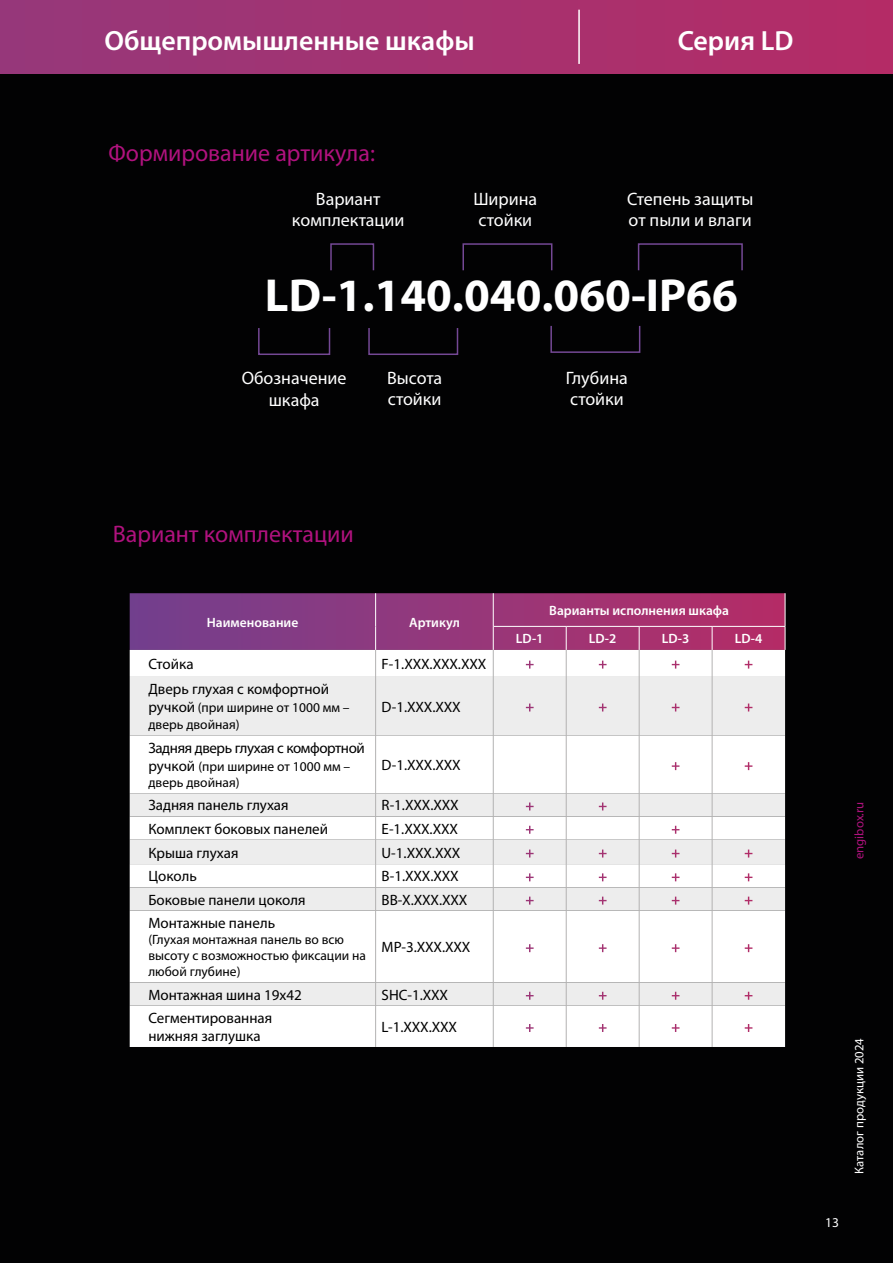
<style>
.page{position:relative;width:893px;height:1263px;background:#020203}
.page>*{position:absolute;margin:0;border:0;box-sizing:border-box;transform-origin:0 0}
.t1{font:700 46.5px "Myriad Pro";color:#fff}
.t2{font:600 27.9px "Myriad Pro";color:#fff}
.t3{font:24px "Myriad Pro";color:#b0127e}
.t4{font:18px/21.6px "Myriad Pro";color:#fff}
.t5{font:15px/18px "Myriad Pro";color:#000}
.t6{font:700 15px "Myriad Pro";color:#fff}
.t7{font:15px "Myriad Pro";letter-spacing:-.025em;color:#000}
.t8{font:13.5px/16.2px "Myriad Pro";color:#000}
.t9{font:600 13.5px "Myriad Pro";color:#fff}
.t10{font:13.5px "Myriad Pro";color:#fff}
.t11{font:12.75px "Myriad Pro";color:#fff}
.t12{font:12.75px "Myriad Pro";color:#b0127e}
.s1{font-size:15px}
</style>
<div class="page">
<div style="left:0;top:0;width:893px;height:73px;background:linear-gradient(to right,#96387a,#b42c66)"></div>
<hr style="left:578px;top:10px;width:2px;height:54px;background:#fff">
<div style="left:638px;top:243px;width:105px;height:28px;border:2px solid #744895"></div>
<div style="left:368px;top:327px;width:90px;height:28px;border:2px solid #744895"></div>
<div style="left:462px;top:243px;width:90px;height:28px;border:2px solid #744895"></div>
<div style="left:550px;top:325px;width:90px;height:28px;border:2px solid #744895"></div>
<div style="left:330px;top:243px;width:44px;height:28px;border:2px solid #744895"></div>
<div style="left:258px;top:327px;width:72px;height:28px;border:2px solid #744895"></div>
<div style="left:130px;top:1006px;width:655px;height:41px;background:#fff"></div>
<svg style="left:130px;top:676px;width:655px;height:330px;fill:#fff"></svg>
<hr style="left:375px;top:676px;width:1px;height:60px;background:#b3b2b2">
<hr style="left:493px;top:676px;width:1px;height:60px;background:#b3b2b2">
<hr style="left:566px;top:676px;width:1px;height:60px;background:#b3b2b2">
<hr style="left:639px;top:676px;width:1px;height:60px;background:#b3b2b2">
<hr style="left:712px;top:676px;width:1px;height:60px;background:#b3b2b2">
<hr style="left:375px;top:736px;width:1px;height:57px;background:#b3b2b2">
<hr style="left:493px;top:736px;width:1px;height:57px;background:#b3b2b2">
<hr style="left:566px;top:736px;width:1px;height:57px;background:#b3b2b2">
<hr style="left:639px;top:736px;width:1px;height:57px;background:#b3b2b2">
<hr style="left:712px;top:736px;width:1px;height:57px;background:#b3b2b2">
<svg style="left:375px;top:793px;width:1px;height:118px"></svg>
<svg style="left:493px;top:793px;width:1px;height:118px"></svg>
<svg style="left:566px;top:793px;width:1px;height:118px"></svg>
<svg style="left:639px;top:793px;width:1px;height:118px"></svg>
<svg style="left:712px;top:793px;width:1px;height:118px"></svg>
<hr style="left:375px;top:911px;width:1px;height:71px;background:#b3b2b2">
<hr style="left:493px;top:911px;width:1px;height:71px;background:#b3b2b2">
<hr style="left:566px;top:911px;width:1px;height:71px;background:#b3b2b2">
<hr style="left:639px;top:911px;width:1px;height:71px;background:#b3b2b2">
<hr style="left:712px;top:911px;width:1px;height:71px;background:#b3b2b2">
<svg style="left:375px;top:982px;width:1px;height:24px"></svg>
<svg style="left:493px;top:982px;width:1px;height:24px"></svg>
<svg style="left:566px;top:982px;width:1px;height:24px"></svg>
<svg style="left:639px;top:982px;width:1px;height:24px"></svg>
<svg style="left:712px;top:982px;width:1px;height:24px"></svg>
<hr style="left:375px;top:1006px;width:1px;height:41px;background:#b3b2b2">
<hr style="left:493px;top:1006px;width:1px;height:41px;background:#b3b2b2">
<hr style="left:566px;top:1006px;width:1px;height:41px;background:#b3b2b2">
<hr style="left:639px;top:1006px;width:1px;height:41px;background:#b3b2b2">
<hr style="left:712px;top:1006px;width:1px;height:41px;background:#b3b2b2">
<svg style="left:130px;top:593px;width:656px;height:83px"></svg>
<h2 class="t2" style="left:104px;top:23px;width:372px">Общепромышленные шкафы</h2>
<h2 class="t2" style="left:678px;top:23px;width:117px">Серия LD</h2>
<h3 class="t3" style="left:108px;top:138px;width:268px">Формирование артикула:</h3>
<p class="t4" style="left:292px;top:188px;width:114px;text-align:center">Вариант комплектации</p>
<p class="t4" style="left:473px;top:188px;width:65px">Ширина стойки</p>
<p class="t4" style="left:627px;top:188px;width:128px">Степень защиты от пыли и влаги</p>
<h1 class="t1" style="left:265px;top:265px;width:474px">LD-1.140.040.060-IP66</h1>
<p class="t4" style="left:242px;top:367px;width:106px;text-align:center">Обозначение шкафа</p>
<p class="t4" style="left:387px;top:367px;width:57px">Высота стойки</p>
<p class="t4" style="left:566px;top:367px;width:63px">Глубина стойки</p>
<h3 class="t3" style="left:113px;top:519px;width:243px">Вариант комплектации</h3>
<p class="t9" style="left:207px;top:613px;width:93px">Наименование</p>
<p class="t9" style="left:409px;top:613px;width:52px">Артикул</p>
<p class="t9" style="left:549px;top:602px;width:181px">Варианты исполнения шкафа</p>
<p class="t9" style="left:516px;top:630px;width:29px">LD-1</p>
<p class="t9" style="left:589px;top:630px;width:29px">LD-2</p>
<p class="t9" style="left:662px;top:630px;width:29px">LD-3</p>
<p class="t9" style="left:735px;top:630px;width:29px">LD-4</p>
<p class="t5" style="left:148px;top:654px;width:47px">Стойка</p>
<p class="t5" style="left:382px;top:654px;width:106px">F-1.XXX.XXX.XXX</p>
<p class="t6" style="left:525px;top:654px;width:10px">+</p>
<p class="t6" style="left:598px;top:654px;width:10px">+</p>
<p class="t6" style="left:671px;top:654px;width:10px">+</p>
<p class="t6" style="left:744px;top:654px;width:10px">+</p>
<p class="t5" style="left:148px;top:680px;width:182px">Дверь глухая с комфортной</p>
<p class="t8" style="left:148px;top:699px;width:203px"><span class="s1">ручкой</span> (при ширине от 1000 мм – дверь двойная)</p>
<p class="t5" style="left:382px;top:697px;width:81px">D-1.XXX.XXX</p>
<p class="t6" style="left:525px;top:697px;width:10px">+</p>
<p class="t6" style="left:598px;top:697px;width:10px">+</p>
<p class="t6" style="left:671px;top:697px;width:10px">+</p>
<p class="t6" style="left:744px;top:697px;width:10px">+</p>
<p class="t7" style="left:148px;top:739px;width:218px">Задняя дверь глухая с комфортной</p>
<p class="t8" style="left:148px;top:758px;width:203px"><span class="s1">ручкой</span> (при ширине от 1000 мм – дверь двойная)</p>
<p class="t5" style="left:382px;top:756px;width:81px">D-1.XXX.XXX</p>
<p class="t6" style="left:671px;top:755px;width:10px">+</p>
<p class="t6" style="left:744px;top:755px;width:10px">+</p>
<p class="t5" style="left:148px;top:796px;width:142px">Задняя панель глухая</p>
<p class="t5" style="left:382px;top:796px;width:79px">R-1.XXX.XXX</p>
<p class="t6" style="left:525px;top:796px;width:10px">+</p>
<p class="t6" style="left:598px;top:796px;width:10px">+</p>
<p class="t5" style="left:148px;top:819px;width:181px">Комплект боковых панелей</p>
<p class="t5" style="left:382px;top:819px;width:78px">E-1.XXX.XXX</p>
<p class="t6" style="left:525px;top:819px;width:10px">+</p>
<p class="t6" style="left:671px;top:819px;width:10px">+</p>
<p class="t5" style="left:148px;top:843px;width:92px">Крыша глухая</p>
<p class="t5" style="left:382px;top:843px;width:80px">U-1.XXX.XXX</p>
<p class="t6" style="left:525px;top:843px;width:10px">+</p>
<p class="t6" style="left:598px;top:843px;width:10px">+</p>
<p class="t6" style="left:671px;top:843px;width:10px">+</p>
<p class="t6" style="left:744px;top:843px;width:10px">+</p>
<p class="t5" style="left:148px;top:867px;width:50px">Цоколь</p>
<p class="t5" style="left:382px;top:867px;width:79px">B-1.XXX.XXX</p>
<p class="t6" style="left:525px;top:866px;width:10px">+</p>
<p class="t6" style="left:598px;top:866px;width:10px">+</p>
<p class="t6" style="left:671px;top:866px;width:10px">+</p>
<p class="t6" style="left:744px;top:866px;width:10px">+</p>
<p class="t5" style="left:148px;top:890px;width:159px">Боковые панели цоколя</p>
<p class="t5" style="left:382px;top:890px;width:87px">BB-X.XXX.XXX</p>
<p class="t6" style="left:525px;top:890px;width:10px">+</p>
<p class="t6" style="left:598px;top:890px;width:10px">+</p>
<p class="t6" style="left:671px;top:890px;width:10px">+</p>
<p class="t6" style="left:744px;top:890px;width:10px">+</p>
<p class="t5" style="left:148px;top:913px;width:128px">Монтажные панель</p>
<p class="t8" style="left:148px;top:931px;width:219px">(Глухая монтажная панель во всю высоту с возможностью фиксации на любой глубине)</p>
<p class="t5" style="left:382px;top:938px;width:90px">MP-3.XXX.XXX</p>
<p class="t6" style="left:525px;top:937px;width:10px">+</p>
<p class="t6" style="left:598px;top:937px;width:10px">+</p>
<p class="t6" style="left:671px;top:937px;width:10px">+</p>
<p class="t6" style="left:744px;top:937px;width:10px">+</p>
<p class="t5" style="left:148px;top:985px;width:155px">Монтажная шина 19х42</p>
<p class="t5" style="left:382px;top:985px;width:68px">SHC-1.XXX</p>
<p class="t6" style="left:525px;top:985px;width:10px">+</p>
<p class="t6" style="left:598px;top:985px;width:10px">+</p>
<p class="t6" style="left:671px;top:985px;width:10px">+</p>
<p class="t6" style="left:744px;top:985px;width:10px">+</p>
<p class="t5" style="left:148px;top:1009px;width:125px">Сегментированная нижняя заглушка</p>
<p class="t5" style="left:382px;top:1018px;width:77px">L-1.XXX.XXX</p>
<p class="t6" style="left:525px;top:1017px;width:10px">+</p>
<p class="t6" style="left:598px;top:1017px;width:10px">+</p>
<p class="t6" style="left:671px;top:1017px;width:10px">+</p>
<p class="t6" style="left:744px;top:1017px;width:10px">+</p>
<p class="t12" style="left:851px;top:859px;width:59px;rotate:-90deg">engibox.ru</p>
<p class="t11" style="left:851px;top:1174px;width:137px;rotate:-90deg">Каталог продукции 2024</p>
<p class="t10" style="left:825px;top:1214px;width:15px">13</p>
</div>
